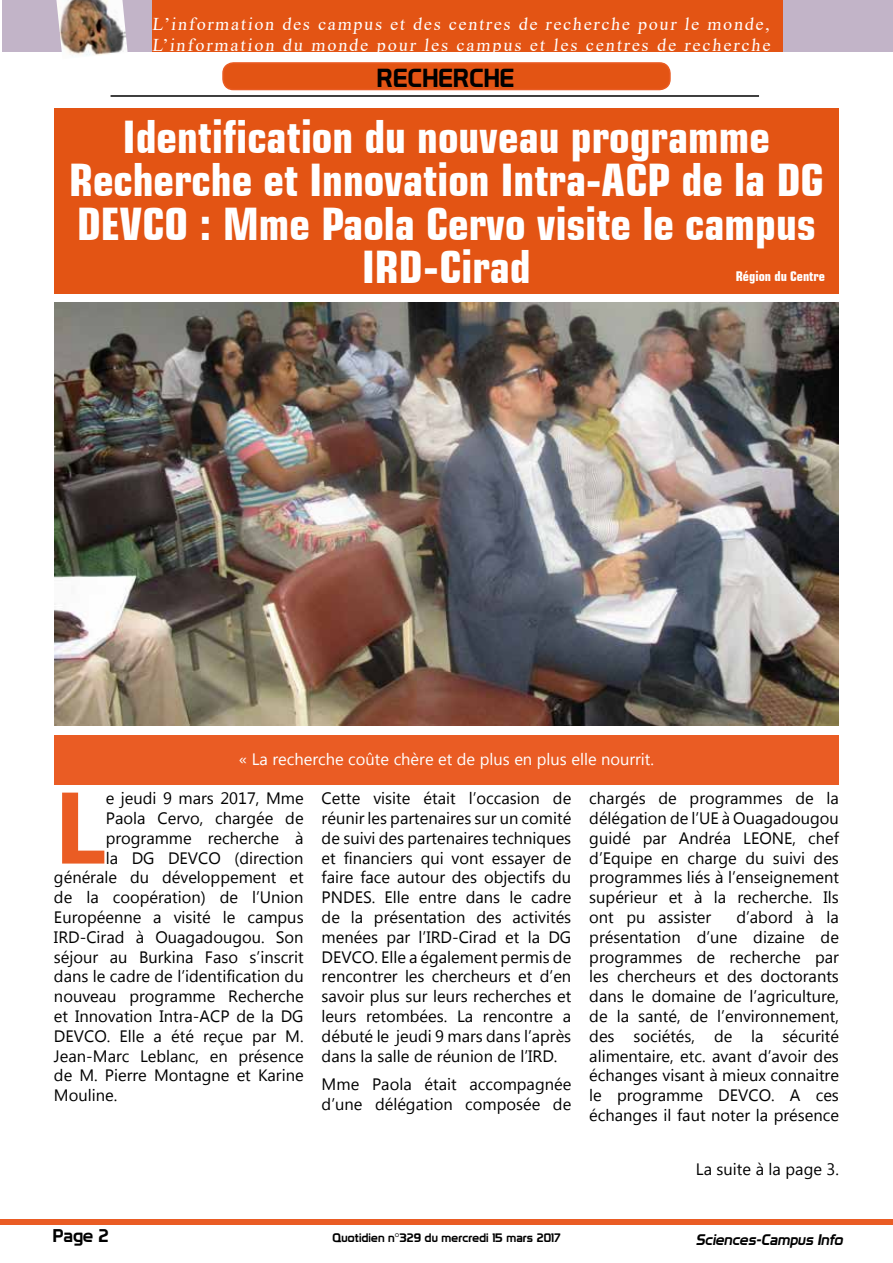
<style>
.page{position:relative;width:893px;height:1263px;background:#fff}
.page>*{position:absolute;margin:0;border:0;box-sizing:border-box;transform-origin:0 0}
.t1{font:700 101.4px "Myanmar Text";color:#ea5c24}
.t2{font:700 condensed 45px/43.5px "Square 721 BT";color:#fff;text-align:center}
.t3{font:25.5px "Prototype";color:#000}
.t4{font:18px/21.6px "Times New Roman";letter-spacing:.105em;color:#fff}
.t5{font:18px "Prototype";color:#000}
.t6{font:16.5px/19.8px "Myanmar Text";color:#000;text-align:justify}
.t7{font:16.5px "Myanmar Text";color:#fff}
.t8{font:italic 15px "Prototype";color:#000}
.t9{font:700 condensed 13.5px "Square 721 BT";color:#fff}
.t10{font:12px "Prototype";letter-spacing:.01em;color:#000}
</style>
<div class="page">
<div style="left:1px;top:1219px;width:892px;height:6px;background:#ea5c24"></div>
<hr style="left:111px;top:95px;width:648px;height:2px;background:#000">
<div style="left:2px;top:0;width:891px;height:52px;background:#c2b4c8"></div>
<div style="left:152px;top:0;width:630px;height:52px;background:#e35414"></div>
<img style="left:56px;top:0;width:72px;height:56px">
<div style="left:54px;top:108px;width:785px;height:186px;background:#e35414"></div>
<div style="left:223px;top:63px;width:447px;height:27px;background:#e35414;border-radius:10px"></div>
<div style="left:222px;top:62px;width:449px;height:28px;border:2px solid #ea5c24;border-radius:10px"></div>
<img style="left:54px;top:302px;width:785px;height:423px">
<div style="left:54px;top:735px;width:785px;height:49px;background:#ea5c24"></div>
<p class="t4" style="left:152px;top:12px;width:622px">L’information des campus et des centres de recherche pour le monde,<br>L’information du monde pour les campus et les centres de recherche</p>
<h3 class="t3" style="left:377px;top:62px;width:139px">RECHERCHE</h3>
<h2 class="t2" style="left:69px;top:114px;width:756px">Identification du nouveau programme<br>Recherche et Innovation Intra-ACP de la DG<br>DEVCO : Mme Paola Cervo visite le campus<br>IRD-Cirad</h2>
<p class="t9" style="left:736px;top:267px;width:91px">Région du Centre</p>
<p class="t7" style="left:239px;top:750px;width:417px">« La recherche coûte chère et de plus en plus elle nourrit.</p>
<h1 class="t1" style="left:54px;top:769px;width:53px">L</h1>
<p class="t6" style="left:106px;top:788px;width:199px">e jeudi 9 mars 2017, Mme</p>
<p class="t6" style="left:106px;top:808px;width:199px">Paola Cervo, chargée de</p>
<p class="t6" style="left:106px;top:828px;width:199px">programme recherche à</p>
<p class="t6" style="left:106px;top:848px;width:199px">la DG DEVCO (direction</p>
<p class="t6" style="left:54px;top:868px;width:251px">générale du développement et</p>
<p class="t6" style="left:54px;top:887px;width:251px">de la coopération) de l’Union</p>
<p class="t6" style="left:54px;top:907px;width:251px">Européenne a visité le campus</p>
<p class="t6" style="left:54px;top:927px;width:251px">IRD-Cirad à Ouagadougou. Son</p>
<p class="t6" style="left:54px;top:947px;width:251px">séjour au Burkina Faso s’inscrit</p>
<p class="t6" style="left:54px;top:967px;width:251px">dans le cadre de l’identification du</p>
<p class="t6" style="left:54px;top:986px;width:251px">nouveau programme Recherche</p>
<p class="t6" style="left:54px;top:1006px;width:251px">et Innovation Intra-ACP de la DG</p>
<p class="t6" style="left:54px;top:1026px;width:251px">DEVCO. Elle a été reçue par M.</p>
<p class="t6" style="left:54px;top:1046px;width:251px">Jean-Marc Leblanc, en présence</p>
<p class="t6" style="left:54px;top:1066px;width:251px">de M. Pierre Montagne et Karine</p>
<p class="t6" style="left:54px;top:1085px;width:65px">Mouline.</p>
<p class="t6" style="left:322px;top:788px;width:251px">Cette visite était l’occasion de réunir les partenaires sur un comité de suivi des partenaires techniques et financiers qui vont essayer de faire face autour des objectifs du PNDES. Elle entre dans le cadre de la présentation des activités menées par l’IRD-Cirad et la DG DEVCO. Elle a également permis de rencontrer les chercheurs et d’en savoir plus sur leurs recherches et leurs retombées. La rencontre a débuté le jeudi 9 mars dans l’après dans la salle de réunion de l’IRD.</p>
<p class="t6" style="left:322px;top:1075px;width:251px">Mme Paola était accompagnée d’une délégation composée de</p>
<p class="t6" style="left:589px;top:788px;width:251px">chargés de programmes de la délégation de l’UE à Ouagadougou guidé par Andréa LEONE, chef d’Equipe en charge du suivi des programmes liés à l’enseignement supérieur et à la recherche. Ils ont pu assister</p>
<p class="t6" style="left:589px;top:907px;width:251px;text-indent:147px">d’abord à la présentation d’une dizaine de programmes de recherche par les chercheurs et des doctorants dans le domaine de l’agriculture, de la santé, de l’environnement, des sociétés, de la sécurité alimentaire, etc. avant d’avoir des échanges visant à mieux connaitre le programme DEVCO. A ces échanges il faut noter la présence</p>
<p class="t6" style="left:696px;top:1159px;width:145px">La suite à la page 3.</p>
<p class="t5" style="left:53px;top:1225px;width:57px">Page 2</p>
<p class="t10" style="left:332px;top:1230px;width:230px">Quotidien n°329 du mercredi 15 mars 2017</p>
<p class="t8" style="left:696px;top:1231px;width:152px">Sciences-Campus Info</p>
</div>
